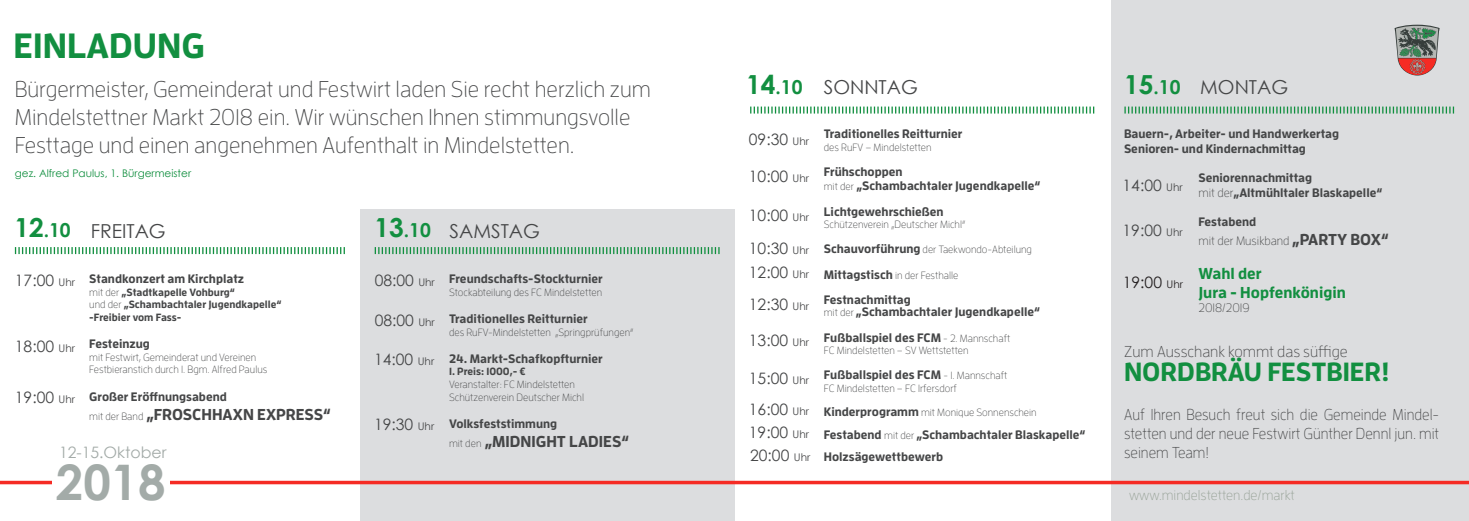
<style>
.page{position:relative;width:1469px;height:521px;background:#fff}
.page>*{position:absolute;margin:0;border:0;box-sizing:border-box;transform-origin:0 0}
.t1{font:700 49px "Century Gothic";color:#a3aba8}
.t2{font:700 35px "Enzo OT";color:#128f40}
.t3{font:700 26.25px "Enzo OT";color:#128f40}
.t4{font:300 22.75px "Enzo OT";color:#454647}
.t5{font:19.25px "Century Gothic";color:#454647}
.t6{font:700 19.25px "Century Gothic";color:#128f40}
.t7{font:15.75px "Century Gothic";color:#454647}
.t8{font:300 15.75px/19.2px "Enzo OT";color:#454647;text-align:justify;scale:.95 1}
.t9{font:700 15.75px "Enzo OT";color:#454647}
.t10{font:300 15.75px "Enzo OT";color:#454647}
.t11{font:700 15.75px "Enzo OT";color:#128f40}
.t12{font:15.75px "Century Gothic";color:#a3aba8}
.t13{font:15.75px "Century Gothic";color:#231f20}
.t14{font:300 14px "Enzo OT";color:#96a196}
.t15{font:700 12.25px "Enzo OT";color:#454647}
.t16{font:300 12.25px "Enzo OT";color:#454647}
.t17{font:300 10.5px "Enzo OT";color:#454647}
.t18{font:700 10.5px "Enzo OT";color:#454647}
.t19{font:10.5px "Century Gothic";color:#128f40}
.s1{font-size:26.25px}
.s2{font-weight:300;font-size:10.5px}
.s3{font-weight:700;font-size:12.25px}
.s4{font-weight:300}
.s5{font-weight:700;font-size:15.75px}
.s6{font-size:10.5px}
</style>
<div class="page">
<div style="left:1111px;top:0;width:357px;height:521px;background:#dcdddf"></div>
<div style="left:360px;top:209px;width:374px;height:312px;background:#dcdddf"></div>
<hr style="left:0;top:481px;width:1468px;height:3px;background:#f52b24">
<div style="left:52px;top:458px;width:117px;height:42px;background:#fff"></div>
<svg style="left:15px;top:247px;width:330px;height:7px"></svg>
<svg style="left:750px;top:107px;width:344px;height:7px"></svg>
<svg style="left:375px;top:247px;width:344px;height:7px"></svg>
<svg style="left:1124px;top:107px;width:329px;height:7px"></svg>
<svg style="left:1394px;top:25px;width:45px;height:51px"></svg>
<p class="t2" style="left:14px;top:24px;width:193px">EINLADUNG</p>
<p class="t4" style="left:15px;top:75px;width:637px">Bürgermeister, Gemeinderat und Festwirt laden Sie recht herzlich zum</p>
<p class="t6" style="left:746px;top:73px;width:58px"><span class="s1">14</span>.10</p>
<p class="t6" style="left:1124px;top:73px;width:58px"><span class="s1">15</span>.10</p>
<p class="t4" style="left:15px;top:103px;width:617px">Mindelstettner Markt 2018 ein. Wir wünschen Ihnen stimmungsvolle</p>
<p class="t4" style="left:15px;top:131px;width:561px">Festtage und einen angenehmen Aufenthalt in Mindelstetten.</p>
<p class="t19" style="left:15px;top:166px;width:178px">gez. Alfred Paulus, 1. Bürgermeister</p>
<p class="t5" style="left:823px;top:74px;width:96px">SONNTAG</p>
<p class="t5" style="left:1200px;top:74px;width:89px">MONTAG</p>
<p class="t15" style="left:823px;top:126px;width:140px">Traditionelles Reitturnier</p>
<p class="t17" style="left:823px;top:141px;width:109px">des RuFV – Mindelstetten</p>
<p class="t15" style="left:823px;top:164px;width:80px">Frühschoppen</p>
<p class="t15" style="left:823px;top:178px;width:218px"><span class="s2">mit der</span> „Schambachtaler Jugendkapelle“</p>
<p class="t15" style="left:823px;top:204px;width:121px">Lichtgewehrschießen</p>
<p class="t17" style="left:823px;top:218px;width:143px">Schützenverein „Deutscher Michl“</p>
<p class="t17" style="left:823px;top:243px;width:210px"><span class="s3">Schauvorführung</span> der Taekwondo-Abteilung</p>
<p class="t17" style="left:823px;top:269px;width:136px"><span class="s3">Mittagstisch</span> in der Festhalle</p>
<p class="t15" style="left:823px;top:292px;width:88px">Festnachmittag</p>
<p class="t15" style="left:823px;top:304px;width:218px"><span class="s2">mit der</span> „Schambachtaler Jugendkapelle“</p>
<p class="t15" style="left:823px;top:330px;width:188px">Fußballspiel des FCM <span class="s2">- 2. Mannschaft</span></p>
<p class="t17" style="left:823px;top:344px;width:146px">FC Mindelstetten – SV Wettstetten</p>
<p class="t15" style="left:823px;top:367px;width:185px">Fußballspiel des FCM <span class="s2">- 1. Mannschaft</span></p>
<p class="t17" style="left:823px;top:382px;width:135px">FC Mindelstetten – FC Irfersdorf</p>
<p class="t17" style="left:823px;top:405px;width:214px"><span class="s3">Kinderprogramm</span> mit Monique Sonnenschein</p>
<p class="t15" style="left:823px;top:427px;width:263px">Festabend <span class="s2">mit der</span> „Schambachtaler Blaskapelle“</p>
<p class="t15" style="left:823px;top:449px;width:121px">Holzsägewettbewerb</p>
<p class="t15" style="left:1124px;top:126px;width:216px">Bauern-, Arbeiter- und Handwerkertag</p>
<p class="t15" style="left:1124px;top:141px;width:183px">Senioren- und Kindernachmittag</p>
<p class="t15" style="left:1198px;top:170px;width:115px">Seniorennachmittag</p>
<p class="t15" style="left:1198px;top:185px;width:185px"><span class="s4">mit der</span>„Altmühltaler Blaskapelle“</p>
<p class="t15" style="left:1198px;top:214px;width:59px">Festabend</p>
<p class="t16" style="left:1198px;top:233px;width:191px">mit der Musikband <span class="s5">„PARTY BOX“</span></p>
<p class="t11" style="left:1198px;top:263px;width:65px">Wahl der</p>
<p class="t11" style="left:1198px;top:282px;width:149px">Jura - Hopfenkönigin</p>
<p class="t16" style="left:1198px;top:301px;width:53px">2018/2019</p>
<p class="t7" style="left:749px;top:128px;width:62px">09:30 <span class="s6">Uhr</span></p>
<p class="t7" style="left:749px;top:166px;width:62px">10:00 <span class="s6">Uhr</span></p>
<p class="t7" style="left:749px;top:204px;width:62px">10:00 <span class="s6">Uhr</span></p>
<p class="t7" style="left:749px;top:237px;width:62px">10:30 <span class="s6">Uhr</span></p>
<p class="t7" style="left:749px;top:261px;width:62px">12:00 <span class="s6">Uhr</span></p>
<p class="t7" style="left:749px;top:293px;width:62px">12:30 <span class="s6">Uhr</span></p>
<p class="t7" style="left:749px;top:330px;width:62px">13:00 <span class="s6">Uhr</span></p>
<p class="t7" style="left:749px;top:368px;width:62px">15:00 <span class="s6">Uhr</span></p>
<p class="t7" style="left:1122px;top:174px;width:62px">14:00 <span class="s6">Uhr</span></p>
<p class="t7" style="left:1122px;top:219px;width:62px">19:00 <span class="s6">Uhr</span></p>
<p class="t6" style="left:14px;top:215px;width:58px"><span class="s1">12</span>.10</p>
<p class="t6" style="left:374px;top:216px;width:58px"><span class="s1">13</span>.10</p>
<p class="t5" style="left:91px;top:217px;width:76px">FREITAG</p>
<p class="t5" style="left:449px;top:217px;width:92px">SAMSTAG</p>
<p class="t15" style="left:89px;top:271px;width:156px">Standkonzert am Kirchplatz</p>
<p class="t18" style="left:89px;top:285px;width:147px"><span class="s4">mit der</span> „Stadtkapelle Vohburg“</p>
<p class="t18" style="left:89px;top:298px;width:194px"><span class="s4">und der</span> „Schambachtaler Jugendkapelle“</p>
<p class="t18" style="left:89px;top:310px;width:94px">-Freibier vom Fass-</p>
<p class="t15" style="left:89px;top:336px;width:62px">Festeinzug</p>
<p class="t17" style="left:89px;top:351px;width:168px">mit Festwirt, Gemeinderat und Vereinen</p>
<p class="t17" style="left:89px;top:363px;width:179px">Festbieranstich durch 1. Bgm. Alfred Paulus</p>
<p class="t15" style="left:89px;top:389px;width:139px">Großer Eröffnungsabend</p>
<p class="t9" style="left:89px;top:404px;width:243px"><span class="s2">mit der Band</span> „FROSCHHAXN EXPRESS“</p>
<p class="t15" style="left:449px;top:271px;width:155px">Freundschafts-Stockturnier</p>
<p class="t17" style="left:449px;top:286px;width:155px">Stockabteilung des FC Mindelstetten</p>
<p class="t15" style="left:449px;top:311px;width:140px">Traditionelles Reitturnier</p>
<p class="t17" style="left:449px;top:326px;width:186px">des RuFV-Mindelstetten „Springprüfungen“</p>
<p class="t15" style="left:449px;top:351px;width:155px">24. Markt-Schafkopfturnier</p>
<p class="t18" style="left:449px;top:365px;width:78px">1. Preis: 1000,- €</p>
<p class="t17" style="left:449px;top:378px;width:127px">Veranstalter: FC Mindelstetten</p>
<p class="t17" style="left:449px;top:391px;width:136px">Schützenverein Deutscher Michl</p>
<p class="t15" style="left:449px;top:416px;width:110px">Volksfeststimmung</p>
<p class="t9" style="left:449px;top:431px;width:181px"><span class="s2">mit den</span> „MIDNIGHT LADIES“</p>
<p class="t7" style="left:375px;top:269px;width:62px">08:00 <span class="s6">Uhr</span></p>
<p class="t7" style="left:375px;top:309px;width:62px">08:00 <span class="s6">Uhr</span></p>
<p class="t7" style="left:374px;top:348px;width:62px">14:00 <span class="s6">Uhr</span></p>
<p class="t7" style="left:15px;top:269px;width:62px">17:00 <span class="s6">Uhr</span></p>
<p class="t13" style="left:1122px;top:271px;width:62px">19:00 <span class="s6">Uhr</span></p>
<p class="t7" style="left:15px;top:335px;width:62px">18:00 <span class="s6">Uhr</span></p>
<p class="t7" style="left:15px;top:387px;width:62px">19:00 <span class="s6">Uhr</span></p>
<p class="t10" style="left:1124px;top:342px;width:225px">Zum Ausschank kommt das süffige</p>
<p class="t3" style="left:1124px;top:355px;width:267px">NORDBRÄU FESTBIER!</p>
<p class="t8" style="left:1124px;top:404px;width:333px">Auf Ihren Besuch freut sich die Gemeinde Mindel&shy;stetten und der neue Festwirt Günther Dennl jun. mit seinem Team!</p>
<p class="t7" style="left:749px;top:398px;width:62px">16:00 <span class="s6">Uhr</span></p>
<p class="t7" style="left:374px;top:414px;width:62px">19:30 <span class="s6">Uhr</span></p>
<p class="t7" style="left:749px;top:422px;width:62px">19:00 <span class="s6">Uhr</span></p>
<p class="t12" style="left:59px;top:441px;width:109px">12-15.Oktober</p>
<p class="t7" style="left:750px;top:444px;width:62px">20:00 <span class="s6">Uhr</span></p>
<p class="t1" style="left:56px;top:445px;width:111px">2018</p>
<p class="t14" style="left:1129px;top:487px;width:167px">www.mindelstetten.de/markt</p>
</div>
